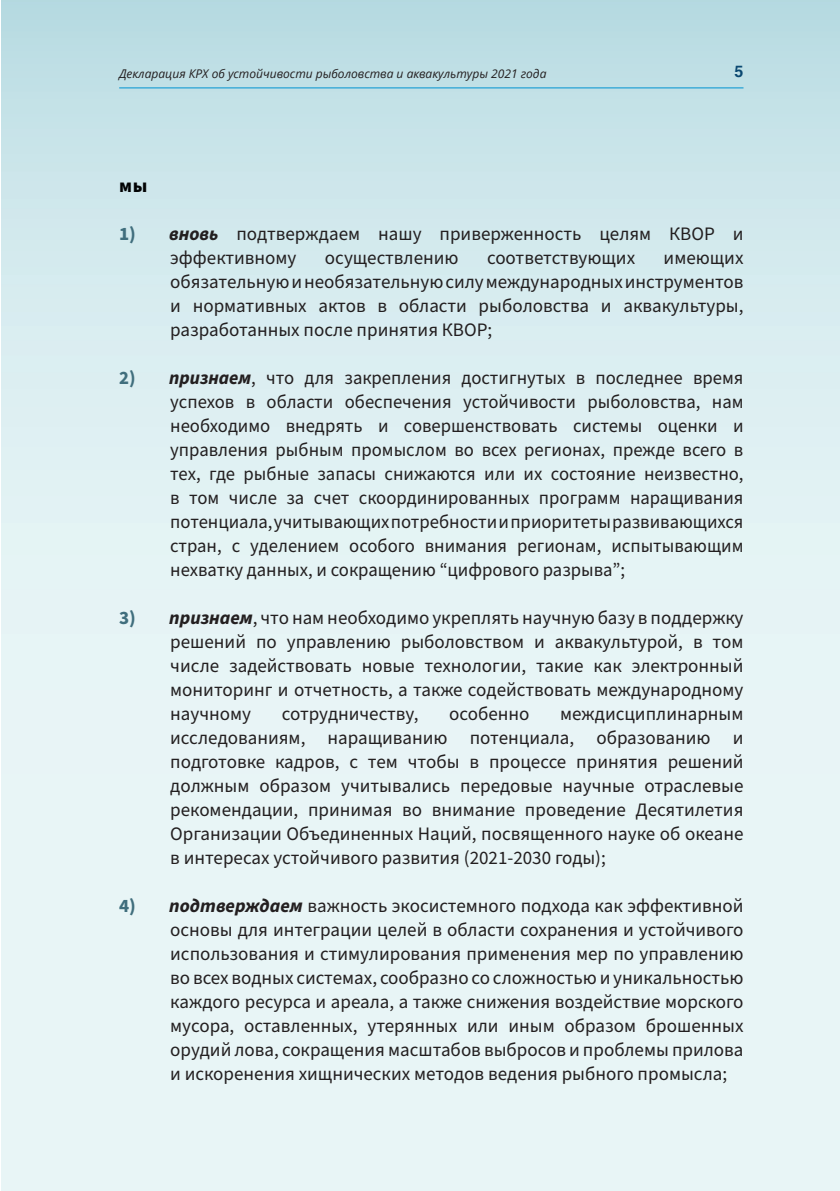
<style>
.page{position:relative;width:840px;height:1191px;background:#fff}
.page>*{position:absolute;margin:0;border:0;box-sizing:border-box;transform-origin:0 0}
.t1{font:19px/24px "Source Sans Pro";color:#231f20;text-align:justify}
.NewPara1{font:700 19px "Source Sans Pro";color:#020304}
.PageNumber{font:700 16px "Helvetica";color:#0a4871}
.RunningHeads{font:italic 12px "Open Sans";color:#231f20}
.s1{font-weight:700;color:#406e7d}
.s2{font-weight:700;font-style:italic}
</style>
<div class="page">
<hr style="left:119px;top:87px;width:624px;height:1px;background:#0093d1">
<p class="RunningHeads" style="left:119px;top:66px;width:428px">Декларация КРХ об устойчивости рыболовства и аквакультуры 2021 года</p>
<p class="PageNumber" style="left:734px;top:58px;width:10px">5</p>
<p class="NewPara1" style="left:119px;top:173px;width:30px">мы</p>
<p class="t1" style="left:170px;top:222px;width:574px;text-indent:-51px"><span class="s1">1)</span> <span class="s2">вновь</span> подтверждаем нашу приверженность целям КВОР и эффективному</p>
<p class="t1" style="left:170px;top:246px;width:574px;text-indent:493px">имеющих обязательную и необязательную силу международных инструментов и нормативных актов в области рыболовства и аквакультуры, разработанных после принятия КВОР;</p>
<p class="t1" style="left:170px;top:366px;width:574px;text-indent:-51px"><span class="s1">2)</span> <span class="s2">признаем</span>, что для закрепления достигнутых в последнее время успехов в области обеспечения устойчивости рыболовства, нам необходимо внедрять и совершенствовать системы оценки и управления рыбным промыслом во всех регионах, прежде всего в тех, где рыбные запасы снижаются или их состояние неизвестно, в том числе за счет скоординированных программ наращивания потенциала, учитывающих потребности и приоритеты развивающихся стран, с уделением особого внимания регионам, испытывающим нехватку данных, и сокращению “цифрового разрыва”;</p>
<p class="t1" style="left:170px;top:606px;width:574px;text-indent:-51px"><span class="s1">3)</span> <span class="s2">признаем</span>, что нам необходимо укреплять научную базу в поддержку решений по управлению рыболовством и аквакультурой, в том числе задействовать новые технологии, такие как электронный мониторинг и отчетность, а также содействовать международному научному</p>
<p class="t1" style="left:325px;top:246px;width:135px">осуществлению</p>
<p class="t1" style="left:487px;top:246px;width:149px">соответствующих</p>
<p class="t1" style="left:281px;top:702px;width:138px">сотрудничеству,</p>
<p class="t1" style="left:449px;top:702px;width:82px">особенно</p>
<p class="t1" style="left:170px;top:702px;width:574px;text-indent:389px">междисциплинарным исследованиям, наращиванию потенциала, образованию и подготовке кадров, с тем чтобы в процессе принятия решений должным образом учитывались передовые научные отраслевые рекомендации, принимая во внимание проведение Десятилетия Организации Объединенных Наций, посвященного науке об океане в интересах устойчивого развития (2021-2030 годы);</p>
<p class="t1" style="left:170px;top:894px;width:574px;text-indent:-51px"><span class="s1">4)</span> <span class="s2">подтверждаем</span> важность экосистемного подхода как эффективной основы для интеграции целей в области сохранения и устойчивого использования и стимулирования применения мер по управлению во всех водных системах, сообразно со сложностью и уникальностью каждого ресурса и ареала, а также снижения воздействие морского мусора, оставленных, утерянных или иным образом брошенных орудий лова, сокращения масштабов выбросов и проблемы прилова и искоренения хищнических методов ведения рыбного промысла;</p>
</div>
